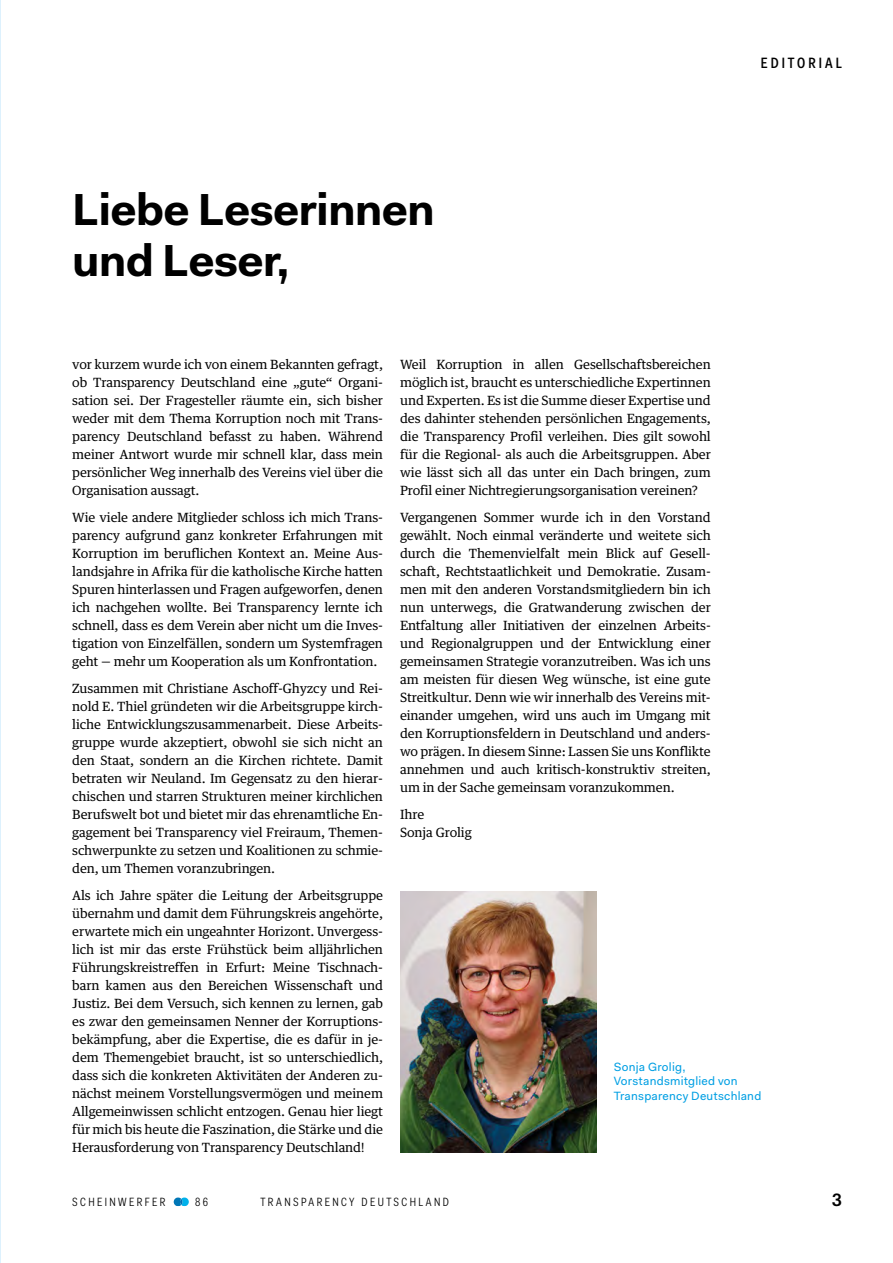
<style>
.page{position:relative;width:893px;height:1263px;background:#fff}
.page>*{position:absolute;margin:0;border:0;box-sizing:border-box;transform-origin:0 0}
.t1{font:700 45px/51px "Fakt Pro";letter-spacing:-.02em;color:#000}
.t2{font:600 18px "Fakt Pro";color:#000}
.t3{font:500 15px "Fakt Con Pro";letter-spacing:.2em;color:#000}
.t4{font:12.75px/18px "Guardian Text Egyp";letter-spacing:-.01em;color:#000;text-align:justify}
.t5{font:12px/14.2px "Fakt Pro";letter-spacing:.02em;color:#009fe3}
.t6{font:12px "Fakt Con Pro Blond";letter-spacing:.2em;color:#000}
</style>
<div class="page">
<svg style="left:174px;top:1197px;width:15px;height:9px"></svg>
<img style="left:400px;top:891px;width:197px;height:261px">
<hr style="left:0;top:0;width:1px;height:1263px;background:#ddf1fd">
<h1 class="t1" style="left:72px;top:184px;width:364px">Liebe Leserinnen und Leser,</h1>
<p class="t3" style="left:761px;top:53px;width:83px">EDITORIAL</p>
<p class="t4" style="left:72px;top:354px;width:312px">vor kurzem wurde ich von einem Bekannten gefragt, ob Transparency Deutschland eine „gute“ Organi&shy;sation sei. Der Fragesteller räumte ein, sich bisher weder mit dem Thema Korruption noch mit Trans&shy;parency Deutschland befasst zu haben. Während meiner Antwort wurde mir schnell klar, dass mein persönlicher Weg innerhalb des Vereins viel über die Organisation aussagt.</p>
<p class="t4" style="left:72px;top:507px;width:312px">Wie viele andere Mitglieder schloss ich mich Trans&shy;parency aufgrund ganz konkreter Erfahrungen mit Korruption im beruflichen Kontext an. Meine Aus&shy;landsjahre in Afrika für die katholische Kirche hatten Spuren hinterlassen und Fragen aufgeworfen, denen ich nachgehen wollte. Bei Transparency lernte ich schnell, dass es dem Verein aber nicht um die Inves&shy;tigation von Einzelfällen, sondern um Systemfragen geht — mehr um Kooperation als um Konfrontation.</p>
<p class="t4" style="left:72px;top:678px;width:312px">Zusammen mit Christiane Aschoff-Ghyzcy und Rei&shy;nold E. Thiel gründeten wir die Arbeitsgruppe kirch&shy;liche Entwicklungszusammenarbeit. Diese Arbeits&shy;gruppe wurde akzeptiert, obwohl sie sich nicht an den Staat, sondern an die Kirchen richtete. Damit betraten wir Neuland. Im Gegensatz zu den hierar&shy;chischen und starren Strukturen meiner kirchlichen Berufswelt bot und bietet mir das ehrenamtliche En&shy;gagement bei Transparency viel Freiraum, Themen&shy;schwerpunkte zu setzen und Koalitionen zu schmie&shy;den, um Themen voranzubringen.</p>
<p class="t4" style="left:72px;top:885px;width:312px">Als ich Jahre später die Leitung der Arbeitsgruppe übernahm und damit dem Führungskreis angehörte, erwartete mich ein ungeahnter Horizont. Unvergess&shy;lich ist mir das erste Frühstück beim alljährlichen Führungskreistreffen in Erfurt: Meine Tischnach&shy;barn kamen aus den Bereichen Wissenschaft und Justiz. Bei dem Versuch, sich kennen zu lernen, gab es zwar den gemeinsamen Nenner der Korruptions&shy;bekämpfung, aber die Expertise, die es dafür in je&shy;dem Themengebiet braucht, ist so unterschiedlich, dass sich die konkreten Aktivitäten der Anderen zu&shy;nächst meinem Vorstellungsvermögen und meinem Allgemeinwissen schlicht entzogen. Genau hier liegt für mich bis heute die Faszination, die Stärke und die Herausforderung von Transparency Deutschland!</p>
<p class="t4" style="left:400px;top:354px;width:312px">Weil Korruption in allen Gesellschaftsbereichen möglich ist, braucht es unterschiedliche Expertinnen und Experten. Es ist die Summe dieser Expertise und des dahinter stehenden persönlichen Engagements, die Transparency Profil verleihen. Dies gilt sowohl für die Regional- als auch die Arbeitsgruppen. Aber wie lässt sich all das unter ein Dach bringen, zum Profil einer Nichtregierungsorganisation vereinen?</p>
<p class="t4" style="left:400px;top:507px;width:312px">Vergangenen Sommer wurde ich in den Vorstand gewählt. Noch einmal veränderte und weitete sich durch die Themenvielfalt mein Blick auf Gesell&shy;schaft, Rechtstaatlichkeit und Demokratie. Zusam&shy;men mit den anderen Vorstandsmitgliedern bin ich nun unterwegs, die Gratwanderung zwischen der Entfaltung aller Initiativen der einzelnen Arbeits&shy;und Regionalgruppen und der Entwicklung einer gemeinsamen Strategie voranzutreiben. Was ich uns am meisten für diesen Weg wünsche, ist eine gute Streitkultur. Denn wie wir innerhalb des Vereins mit&shy;einander umgehen, wird uns auch im Umgang mit den Korruptionsfeldern in Deutschland und anders&shy;wo prägen. In diesem Sinne: Lassen Sie uns Konflikte annehmen und auch kritisch-konstruktiv streiten, um in der Sache gemeinsam voranzukommen.</p>
<p class="t4" style="left:400px;top:804px;width:73px">Ihre<br>Sonja Grolig</p>
<p class="t5" style="left:614px;top:1060px;width:149px">Sonja Grolig,<br>Vorstandsmitglied von<br>Transparency Deutschland</p>
<p class="t6" style="left:72px;top:1194px;width:95px">SCHEINWERFER</p>
<p class="t6" style="left:195px;top:1194px;width:14px">86</p>
<p class="t6" style="left:260px;top:1194px;width:190px">TRANSPARENCY DEUTSCHLAND</p>
<h2 class="t2" style="left:832px;top:1188px;width:12px">3</h2>
</div>
